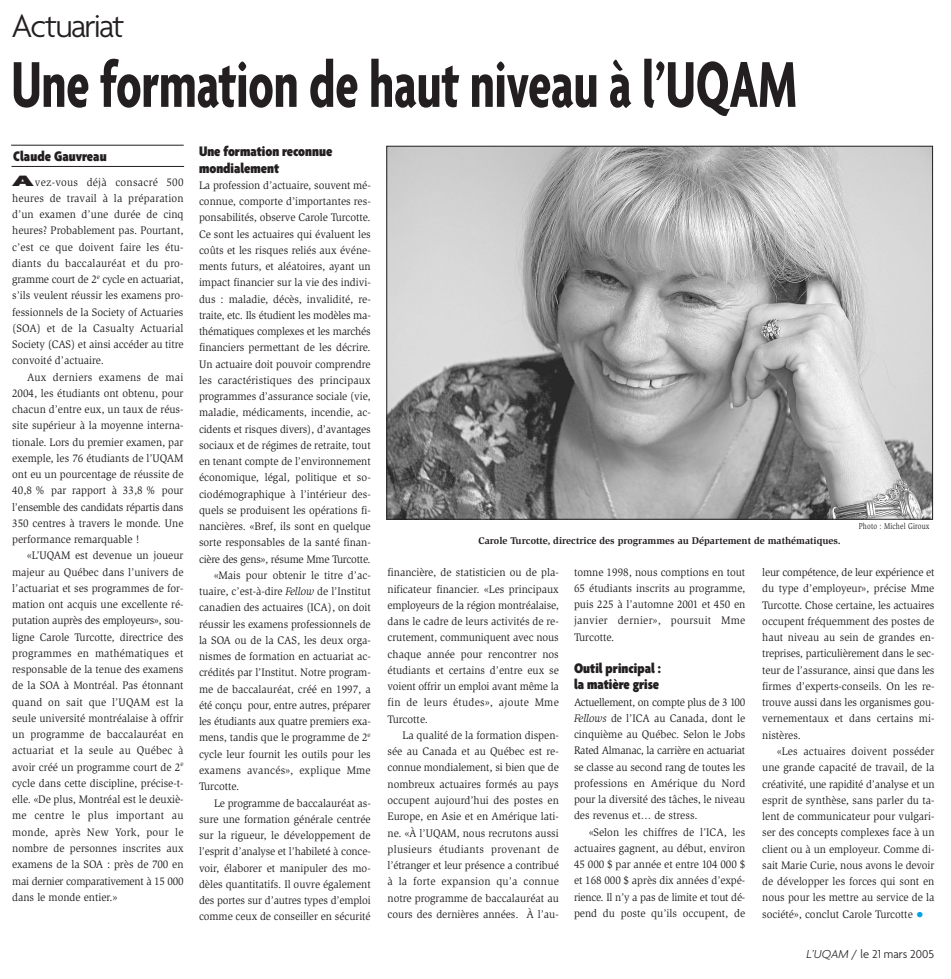
<style>
.page{position:relative;width:951px;height:979px;background:#fff}
.page>*{position:absolute;margin:0;border:0;box-sizing:border-box;transform-origin:0 0}
.t1{font:700 condensed 70px "Agenda";color:#231f20;scale:.8 1}
.t2{font:300 35px "Agenda";letter-spacing:-.05em;color:#231f20}
.t3{font:900 condensed 15px/16.2px "Agenda";color:#231f20}
.t4{font:300 12.5px "Agenda";color:#231f20}
.t5{font:11.25px/16.2px "Slimbach";color:#231f20;text-align:justify;scale:.95 1}
.t6{font:11.25px "Slimbach";letter-spacing:-.02em;color:#231f20;scale:.95 1}
.t7{font:11.25px "Slimbach";letter-spacing:.025em;color:#231f20;scale:.95 1}
.t8{font:700 10px "Slimbach";color:#231f20}
.t9{font:8.75px "Slimbach";letter-spacing:.025em;color:#231f20;scale:.8 1}
.s1{font-family:"Agenda";font-weight:900;font-stretch:condensed;font-size:16.25px}
.s2{font-style:italic}
.s3{font-size:15px;color:#00a5e3}
</style>
<div class="page">
<img style="left:388px;top:148px;width:542px;height:369px">
<hr style="left:11px;top:145px;width:173px;height:1px;background:#231f20">
<hr style="left:12px;top:166px;width:172px;height:1px;background:#231f20">
<h2 class="t2" style="left:11px;top:12px;width:115px">Actuariat</h2>
<h1 class="t1" style="left:11px;top:58px;width:983px">Une formation de haut niveau à l’UQAM</h1>
<h3 class="t3" style="left:13px;top:149px;width:95px">Claude Gauvreau</h3>
<p class="t5" style="left:12px;top:174px;width:182px"><span class="s1">A</span>vez-vous déjà consacré 500 heures de travail à la préparation d’un examen d’une durée de cinq heures? Probablement pas. Pourtant, c’est ce que doivent faire les étu&shy;diants du baccalauréat et du pro&shy;gramme court de 2<sup>e</sup> cycle en actuariat, s’ils veulent réussir les examens pro&shy;fessionnels de la Society of Actuaries (SOA) et de la Casualty Actuarial Society (CAS) et ainsi accéder au titre convoité d’actuaire.</p>
<p class="t5" style="left:12px;top:369px;width:182px;text-indent:15px">Aux derniers examens de mai 2004, les étudiants ont obtenu, pour chacun d’entre eux, un taux de réus&shy;site supérieur à la moyenne interna&shy;tionale. Lors du premier examen, par exemple, les 76 étudiants de l’UQAM ont eu un pourcentage de réussite de 40,8 % par rapport à 33,8 % pour l’ensemble des candidats répartis dans 350 centres à travers le monde. Une performance remarquable !</p>
<p class="t5" style="left:12px;top:548px;width:182px;text-indent:15px">«L’UQAM est devenue un joueur majeur au Québec dans l’univers de l’actuariat et ses programmes de for&shy;mation ont acquis une excellente ré&shy;putation auprès des employeurs», sou&shy;ligne Carole Turcotte, directrice des programmes en mathématiques et responsable de la tenue des examens de la SOA à Montréal. Pas étonnant quand on sait que l’UQAM est la seule université montréalaise à offrir un programme de baccalauréat en actuariat et la seule au Québec à avoir créé un programme court de 2<sup>e </sup>cycle dans cette discipline, précise-t&shy;elle. «De plus, Montréal est le deuxiè&shy;me centre le plus important au monde, après New York, pour le nombre de personnes inscrites aux examens de la SOA : près de 700 en mai dernier comparativement à 15 000 dans le monde entier.»</p>
<h3 class="t3" style="left:199px;top:145px;width:135px">Une formation reconnue mondialement</h3>
<p class="t5" style="left:199px;top:178px;width:182px">La profession d’actuaire, souvent mé-</p>
<p class="t5" style="left:199px;top:194px;width:182px">connue, comporte d’importantes res-</p>
<p class="t5" style="left:199px;top:210px;width:182px">ponsabilités, observe Carole Turcotte.</p>
<p class="t5" style="left:199px;top:226px;width:182px">Ce sont les actuaires qui évaluent les</p>
<p class="t5" style="left:199px;top:243px;width:182px">coûts et les risques reliés aux événe-</p>
<p class="t5" style="left:199px;top:259px;width:182px">ments futurs, et aléatoires, ayant un</p>
<p class="t5" style="left:199px;top:275px;width:182px">impact financier sur la vie des indivi-</p>
<p class="t5" style="left:199px;top:291px;width:182px">dus : maladie, décès, invalidité, re-</p>
<p class="t6" style="left:199px;top:311px;width:182px">traite, etc. Ils étudient les modèles ma-</p>
<p class="t5" style="left:199px;top:324px;width:182px">thématiques complexes et les marchés</p>
<p class="t5" style="left:199px;top:340px;width:182px">financiers permettant de les décrire.</p>
<p class="t5" style="left:199px;top:356px;width:182px">Un actuaire doit pouvoir comprendre</p>
<p class="t5" style="left:199px;top:373px;width:182px">les caractéristiques des principaux</p>
<p class="t5" style="left:199px;top:389px;width:182px">programmes d’assurance sociale (vie,</p>
<p class="t5" style="left:199px;top:405px;width:182px">maladie, médicaments, incendie, ac-</p>
<p class="t5" style="left:199px;top:421px;width:182px">cidents et risques divers), d’avantages</p>
<p class="t5" style="left:199px;top:438px;width:182px">sociaux et de régimes de retraite, tout</p>
<p class="t5" style="left:199px;top:454px;width:182px">en tenant compte de l’environnement</p>
<p class="t5" style="left:199px;top:470px;width:182px">économique, légal, politique et so-</p>
<p class="t5" style="left:199px;top:486px;width:182px">ciodémographique à l’intérieur des-</p>
<p class="t5" style="left:199px;top:503px;width:182px">quels se produisent les opérations fi-</p>
<p class="t5" style="left:199px;top:519px;width:182px">nancières. «Bref, ils sont en quelque</p>
<p class="t5" style="left:199px;top:535px;width:182px">sorte responsables de la santé finan-</p>
<p class="t6" style="left:199px;top:554px;width:182px">cière des gens», résume Mme Turcotte.</p>
<p class="t5" style="left:214px;top:568px;width:166px">«Mais pour obtenir le titre d’ac-</p>
<p class="t5" style="left:199px;top:584px;width:182px">tuaire, c’est-à-dire <span class="s2">Fellow</span> de l’Institut</p>
<p class="t5" style="left:199px;top:600px;width:182px">canadien des actuaires (ICA), on doit</p>
<p class="t5" style="left:199px;top:616px;width:182px">réussir les examens professionnels de</p>
<p class="t5" style="left:199px;top:633px;width:182px">la SOA ou de la CAS, les deux orga-</p>
<p class="t5" style="left:199px;top:649px;width:182px">nismes de formation en actuariat ac-</p>
<p class="t5" style="left:199px;top:665px;width:182px">crédités par l’Institut. Notre program-</p>
<p class="t5" style="left:199px;top:681px;width:182px">me de baccalauréat, créé en 1997, a</p>
<p class="t5" style="left:199px;top:698px;width:182px">été conçu pour, entre autres, préparer</p>
<p class="t5" style="left:199px;top:714px;width:182px">les étudiants aux quatre premiers exa-</p>
<p class="t5" style="left:199px;top:730px;width:182px">mens, tandis que le programme de 2<sup>e</sup></p>
<p class="t5" style="left:199px;top:746px;width:182px">cycle leur fournit les outils pour les</p>
<p class="t7" style="left:199px;top:766px;width:182px">examens avancés», explique Mme</p>
<p class="t5" style="left:199px;top:779px;width:44px">Turcotte.</p>
<p class="t5" style="left:214px;top:795px;width:166px">Le programme de baccalauréat as-</p>
<p class="t5" style="left:199px;top:811px;width:182px">sure une formation générale centrée</p>
<p class="t5" style="left:199px;top:828px;width:182px">sur la rigueur, le développement de</p>
<p class="t5" style="left:199px;top:844px;width:182px">l’esprit d’analyse et l’habileté à conce-</p>
<p class="t5" style="left:199px;top:860px;width:182px">voir, élaborer et manipuler des mo-</p>
<p class="t5" style="left:199px;top:876px;width:182px">dèles quantitatifs. Il ouvre également</p>
<p class="t5" style="left:199px;top:893px;width:182px">des portes sur d’autres types d’emploi</p>
<p class="t5" style="left:199px;top:909px;width:182px">comme ceux de conseiller en sécurité</p>
<p class="t8" style="left:478px;top:537px;width:364px">Carole Turcotte, directrice des programmes au Département de mathématiques.</p>
<p class="t9" style="left:858px;top:523px;width:90px">Photo : Michel Giroux</p>
<p class="t5" style="left:387px;top:565px;width:182px">financière, de statisticien ou de pla&shy;nificateur financier. «Les principaux employeurs de la région montréalaise, dans le cadre de leurs activités de re&shy;crutement, communiquent avec nous chaque année pour rencontrer nos étudiants et certains d’entre eux se voient offrir un emploi avant même la fin de leurs études», ajoute Mme Turcotte.</p>
<p class="t5" style="left:387px;top:728px;width:182px;text-indent:15px">La qualité de la formation dispen&shy;sée au Canada et au Québec est re&shy;connue mondialement, si bien que de nombreux actuaires formés au pays occupent aujourd’hui des postes en Europe, en Asie et en Amérique lati&shy;ne. «À l’UQAM, nous recrutons aussi plusieurs étudiants provenant de l’étranger et leur présence a contribué à la forte expansion qu’a connue notre programme de baccalauréat au cours des dernières années. À l’au-</p>
<p class="t5" style="left:574px;top:564px;width:182px">tomne 1998, nous comptions en tout 65 étudiants inscrits au programme, puis 225 à l’automne 2001 et 450 en janvier dernier», poursuit Mme Turcotte.</p>
<h3 class="t3" style="left:574px;top:661px;width:88px">Outil principal : la matière grise</h3>
<p class="t5" style="left:574px;top:694px;width:182px">Actuellement, on compte plus de 3 100<br><span class="s2">Fellows</span> de l’ICA au Canada, dont le cinquième au Québec. Selon le Jobs Rated Almanac, la carrière en actuariat se classe au second rang de toutes les professions en Amérique du Nord pour la diversité des tâches, le niveau des revenus et… de stress.</p>
<p class="t5" style="left:574px;top:824px;width:182px;text-indent:15px">«Selon les chiffres de l’ICA, les actuaires gagnent, au début, environ 45 000 $ par année et entre 104 000 $ et 168 000 $ après dix années d’expé&shy;rience. Il n’y a pas de limite et tout dé&shy;pend du poste qu’ils occupent, de</p>
<p class="t5" style="left:762px;top:565px;width:183px">leur compétence, de leur expérience et du type d’employeur», précise Mme Turcotte. Chose certaine, les actuaires occupent fréquemment des postes de haut niveau au sein de grandes en&shy;treprises, particulièrement dans le sec&shy;teur de l’assurance, ainsi que dans les firmes d’experts-conseils. On les re&shy;trouve aussi dans les organismes gou&shy;vernementaux et dans certains mi&shy;nistères.</p>
<p class="t5" style="left:762px;top:744px;width:183px;text-indent:15px">«Les actuaires doivent posséder une grande capacité de travail, de la créativité, une rapidité d’analyse et un esprit de synthèse, sans parler du ta&shy;lent de communicateur pour vulgari&shy;ser des concepts complexes face à un client ou à un employeur. Comme di&shy;sait Marie Curie, nous avons le devoir de développer les forces qui sont en nous pour les mettre au service de la société», conclut Carole Turcotte <span class="s3">•</span></p>
<p class="t4" style="left:806px;top:949px;width:129px"><span class="s2">L’UQAM</span> / le 21 mars 2005</p>
</div>
